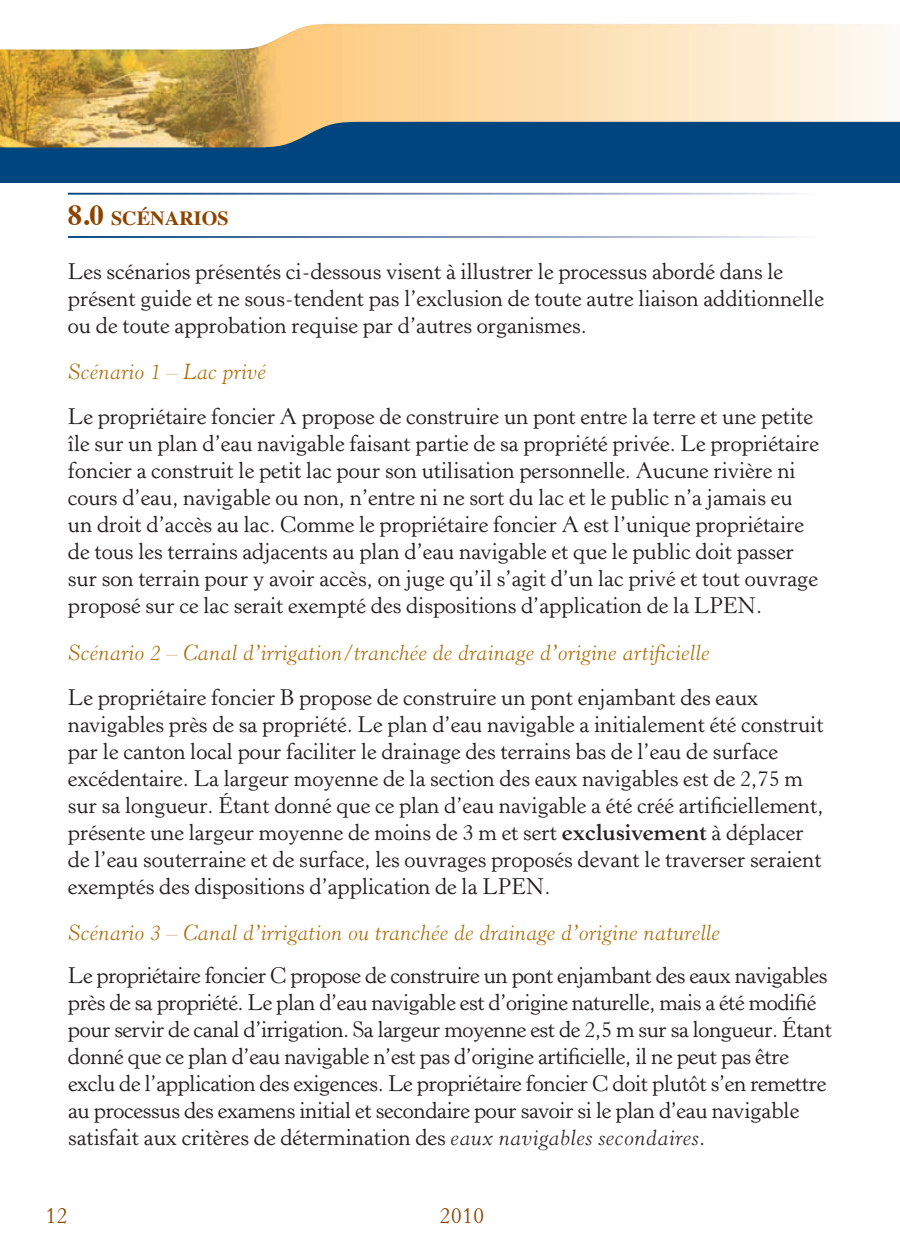
<style>
.page{position:relative;width:900px;height:1258px;background:#fff}
.page>*{position:absolute;margin:0;border:0;box-sizing:border-box;transform-origin:0 0}
.t1{font:22.5px/27px "Horley Old Style MT Std";color:#231f20}
.t2{font:italic 300 22.5px "Horley Old Style MT Std";color:#ac6f0a}
.t3{font:22.5px "Horley Old Style MT Std";color:#8c4501}
.t4{font:700 20.25px "Times";color:#8c4501}
.s1{font-size:28.75px}
.s2{font-weight:700}
.s3{font-weight:300;font-style:italic}
</style>
<div class="page">
<img style="left:0;top:24px;width:899px;height:98px">
<svg style="left:0;top:122px;width:899px;height:61px;fill:#01457f"></svg>
<p class="t4" style="left:68px;top:199px;width:162px"><span class="s1">8.0</span> SCéNARIOS</p>
<p class="t1" style="left:68px;top:259px;width:757px">Les scénarios présentés ci-dessous visent à illustrer le processus abordé dans le présent guide et ne sous-tendent pas l’exclusion de toute autre liaison additionnelle ou de toute approbation requise par d’autres organismes.</p>
<p class="t2" style="left:68px;top:359px;width:200px">Scénario 1 – Lac privé</p>
<p class="t1" style="left:68px;top:404px;width:752px">Le propriétaire foncier A propose de construire un pont entre la terre et une petite île sur un plan d’eau navigable faisant partie de sa propriété privée. Le propriétaire foncier a construit le petit lac pour son utilisation personnelle. Aucune rivière ni cours d’eau, navigable ou non, n’entre ni ne sort du lac et le public n’a jamais eu un droit d’accès au lac. Comme le propriétaire foncier A est l’unique propriétaire de tous les terrains adjacents au plan d’eau navigable et que le public doit passer sur son terrain pour y avoir accès, on juge qu’il s’agit d’un lac privé et tout ouvrage proposé sur ce lac serait exempté des dispositions d’application de la LPEN.</p>
<p class="t2" style="left:68px;top:639px;width:643px">Scénario 2 – Canal d’irrigation/tranchée de drainage d’origine artificielle</p>
<p class="t1" style="left:68px;top:684px;width:757px">Le propriétaire foncier B propose de construire un pont enjambant des eaux navigables près de sa propriété. Le plan d’eau navigable a initialement été construit par le canton local pour faciliter le drainage des terrains bas de l’eau de surface excédentaire. La largeur moyenne de la section des eaux navigables est de 2,75 m sur sa longueur. Étant donné que ce plan d’eau navigable a été créé artificiellement, présente une largeur moyenne de moins de 3 m et sert <span class="s2">exclusivement</span> à déplacer de l’eau souterraine et de surface, les ouvrages proposés devant le traverser seraient exemptés des dispositions d’application de la LPEN.</p>
<p class="t2" style="left:68px;top:919px;width:653px">Scénario 3 – Canal d’irrigation ou tranchée de drainage d’origine naturelle</p>
<p class="t1" style="left:68px;top:962px;width:765px">Le propriétaire foncier C propose de construire un pont enjambant des eaux navigables près de sa propriété. Le plan d’eau navigable est d’origine naturelle, mais a été modifié pour servir de canal d’irrigation. Sa largeur moyenne est de 2,5 m sur sa longueur. Étant donné que ce plan d’eau navigable n’est pas d’origine artificielle, il ne peut pas être exclu de l’application des exigences. Le propriétaire foncier C doit plutôt s’en remettre au processus des examens initial et secondaire pour savoir si le plan d’eau navigable satisfait aux critères de détermination des <span class="s3">eaux navigables secondaires</span>.</p>
<p class="t3" style="left:45px;top:1201px;width:24px">12</p>
<p class="t3" style="left:439px;top:1201px;width:46px">2010</p>
</div>
